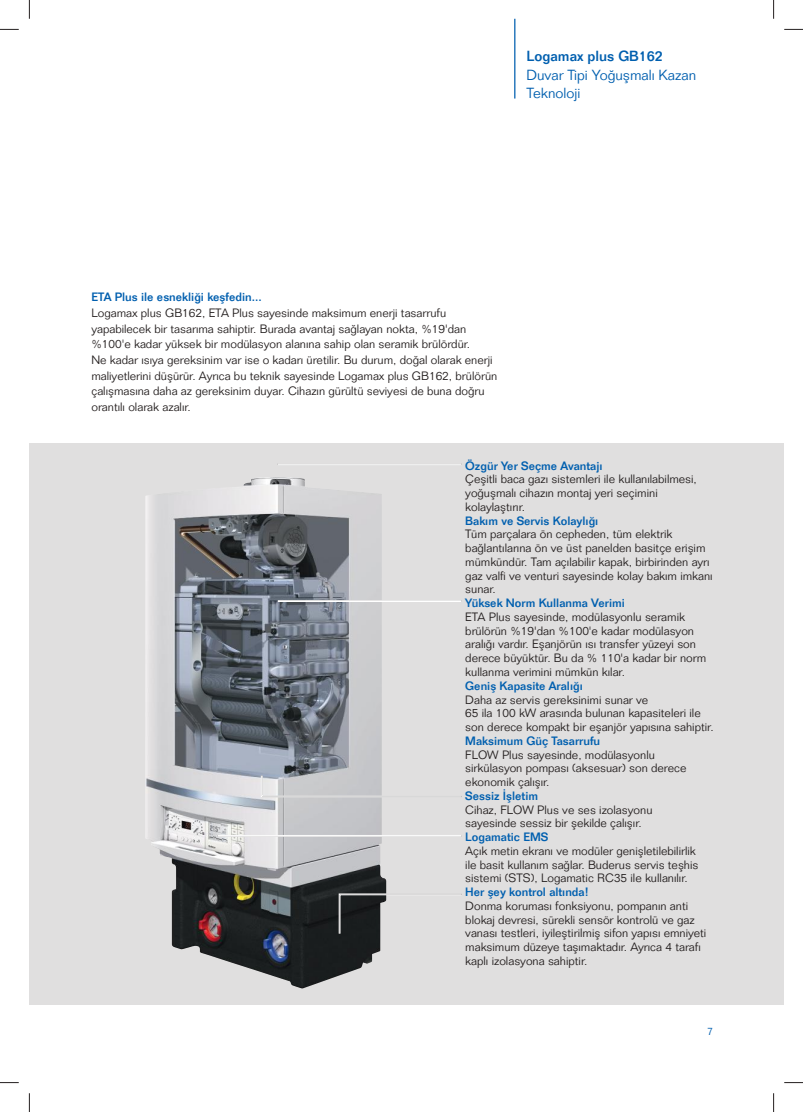
<style>
.page{position:relative;width:803px;height:1112px;background:#fff}
.page>*{position:absolute;margin:0;border:0;box-sizing:border-box;transform-origin:0 0}
.t1{font:300 14.38px/18.8px "Folio Std";color:#005faf}
.t2{font:500 14.38px "Folio Std";color:#005faf}
.t3{font:300 11.88px/13.8px "Folio Std";color:#241f1f}
.t4{font:500 11.88px "Folio Std";color:#005faf}
.t5{font:300 10.62px "Folio Std";color:#005faf}
</style>
<div class="page">
<div style="left:29px;top:443px;width:755px;height:561px;background:#e0dfdf"></div>
<img style="left:145px;top:477px;width:241px;height:511px">
<hr style="left:514px;top:19px;width:1px;height:79px;background:#005faf">
<hr style="left:278px;top:463px;width:184px;height:1px;background:#fff">
<hr style="left:278px;top:464px;width:184px;height:1px;background:#fff">
<hr style="left:278px;top:600px;width:184px;height:1px;background:#fff">
<hr style="left:278px;top:601px;width:184px;height:1px;background:#fff">
<hr style="left:218px;top:835px;width:244px;height:1px;background:#fff">
<svg style="left:338px;top:892px;width:124px;height:42px"></svg>
<svg style="left:260px;top:774px;width:202px;height:23px"></svg>
<svg style="left:0;top:29px;width:19px;height:1px"></svg>
<svg style="left:784px;top:29px;width:19px;height:1px"></svg>
<svg style="left:0;top:1082px;width:19px;height:1px"></svg>
<svg style="left:784px;top:1082px;width:19px;height:1px"></svg>
<svg style="left:29px;top:0;width:1px;height:19px"></svg>
<svg style="left:29px;top:1093px;width:1px;height:18px"></svg>
<svg style="left:773px;top:0;width:1px;height:19px"></svg>
<svg style="left:773px;top:1093px;width:1px;height:18px"></svg>
<p class="t2" style="left:526px;top:47px;width:138px">Logamax plus GB162</p>
<p class="t1" style="left:526px;top:65px;width:171px">Duvar Tipi Yoğuşmalı Kazan<br>Teknoloji</p>
<p class="t4" style="left:91px;top:290px;width:172px">ETA Plus ile esnekliği keşfedin...</p>
<p class="t3" style="left:91px;top:305px;width:407px;line-height:15.6px">Logamax plus GB162, ETA Plus sayesinde maksimum enerji tasarrufu yapabilecek bir tasarıma sahiptir. Burada avantaj sağlayan nokta, %19'dan %100'e kadar yüksek bir modülasyon alanına sahip olan seramik brülördür.<br>Ne kadar ısıya gereksinim var ise o kadarı üretilir. Bu durum, doğal olarak enerji maliyetlerini düşürür. Ayrıca bu teknik sayesinde Logamax plus GB162, brülörün çalışmasına daha az gereksinim duyar. Cihazın gürültü seviyesi de buna doğru orantılı olarak azalır.</p>
<p class="t4" style="left:465px;top:458px;width:139px">Özgür Yer Seçme Avantajı</p>
<p class="t3" style="left:465px;top:472px;width:233px">Çeşitli baca gazı sistemleri ile kullanılabilmesi, yoğuşmalı cihazın montaj yeri seçimini kolaylaştırır.</p>
<p class="t4" style="left:465px;top:513px;width:135px">Bakım ve Servis Kolaylığı</p>
<p class="t3" style="left:465px;top:527px;width:249px">Tüm parçalara ön cepheden, tüm elektrik bağlantılarına ön ve üst panelden basitçe erişim mümkündür. Tam açılabilir kapak, birbirinden ayrı gaz valfi ve venturi sayesinde kolay bakım imkanı sunar.</p>
<p class="t4" style="left:465px;top:595px;width:161px">Yüksek Norm Kullanma Verimi</p>
<p class="t3" style="left:465px;top:609px;width:242px">ETA Plus sayesinde, modülasyonlu seramik brülörün %19'dan %100'e kadar modülasyon aralığı vardır. Eşanjörün ısı transfer yüzeyi son derece büyüktür. Bu da % 110'a kadar bir norm kullanma verimini mümkün kılar.</p>
<p class="t4" style="left:465px;top:678px;width:119px">Geniş Kapasite Aralığı</p>
<p class="t3" style="left:465px;top:692px;width:250px">Daha az servis gereksinimi sunar ve<br>65 ila 100 kW arasında bulunan kapasiteleri ile son derece kompakt bir eşanjör yapısına sahiptir.</p>
<p class="t4" style="left:465px;top:733px;width:136px">Maksimum Güç Tasarrufu</p>
<p class="t3" style="left:465px;top:747px;width:223px">FLOW Plus sayesinde, modülasyonlu sirkülasyon pompası (aksesuar) son derece ekonomik çalışır.</p>
<p class="t4" style="left:465px;top:788px;width:74px">Sessiz İşletim</p>
<p class="t3" style="left:465px;top:802px;width:189px">Cihaz, FLOW Plus ve ses izolasyonu sayesinde sessiz bir şekilde çalışır.</p>
<p class="t4" style="left:465px;top:829px;width:85px">Logamatic EMS</p>
<p class="t3" style="left:465px;top:843px;width:235px">Açık metin ekranı ve modüler genişletilebilirlik ile basit kullanım sağlar. Buderus servis teşhis sistemi (STS), Logamatic RC35 ile kullanılır.</p>
<p class="t4" style="left:465px;top:884px;width:125px">Her şey kontrol altında!</p>
<p class="t3" style="left:465px;top:898px;width:243px">Donma koruması fonksiyonu, pompanın anti blokaj devresi, sürekli sensör kontrolü ve gaz vanası testleri, iyileştirilmiş sifon yapısı emniyeti maksimum düzeye taşımaktadır. Ayrıca 4 tarafı kaplı izolasyona sahiptir.</p>
<p class="t5" style="left:707px;top:1024px;width:7px">7</p>
</div>
